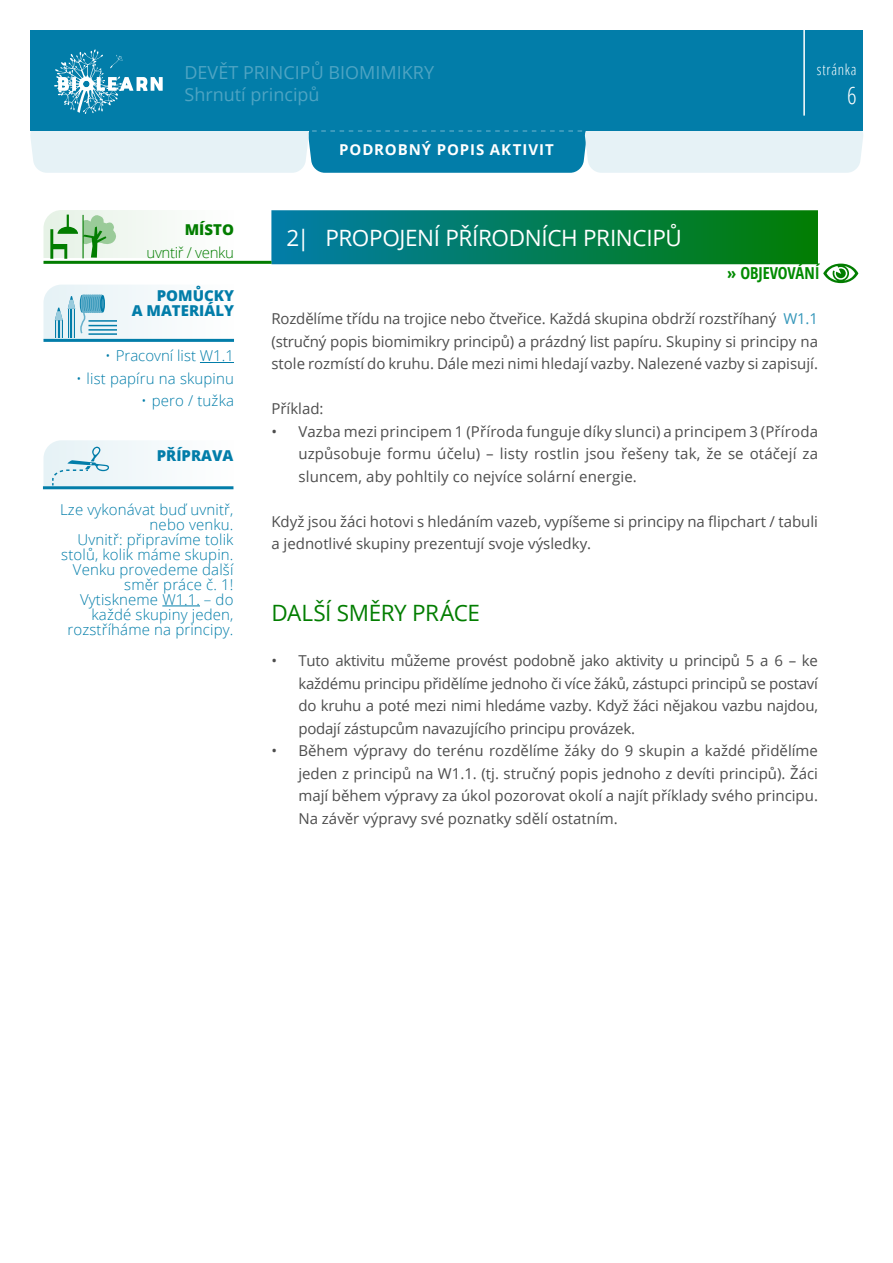
<style>
.page{position:relative;width:893px;height:1263px;background:#fff}
.page>*{position:absolute;margin:0;border:0;box-sizing:border-box;transform-origin:0 0}
.t1{font:300 condensed 24px "Open Sans";color:#fff}
.t2{font:22.5px "Open Sans";letter-spacing:-.015em;color:#fff}
.Extension_s__title{font:22.5px "Open Sans";letter-spacing:-.02em;color:#027d00}
.t3{font:18px "Open Sans";color:#4ea4c3}
.t4{font:700 condensed 16.5px "Open Sans";color:#008b00}
.body_text{font:15px/22.5px "Open Sans";color:#4d4d4d;text-align:justify}
.Tools_and_materials{font:300 15px/15px "Open Sans";letter-spacing:.01em;color:#027da9;text-align:right}
.t5{font:800 15px/15px "Open Sans";color:#027da9;text-align:right}
.t6{font:700 15px "Open Sans";letter-spacing:.065em;color:#fff}
.Tools_and_materials-2{font:300 15px "Open Sans";letter-spacing:-.025em;color:#027d00}
.t7{font:300 condensed 15px "Open Sans";letter-spacing:.05em;color:#fff}
.t8{font:800 15px "Open Sans";color:#027d00}
.s1{color:#3597ba}
</style>
<div class="page">
<div style="left:30px;top:30px;width:833px;height:100px;background:#027da9"></div>
<svg style="left:54px;top:49px;width:109px;height:65px"></svg>
<hr style="left:803px;top:30px;width:2px;height:86px;background:#fff">
<svg style="left:30px;top:130px;width:833px;height:43px;background:#99cadc"></svg>
<div style="left:271px;top:210px;width:547px;height:54px;background:linear-gradient(to right,#027da9,#027d01)"></div>
<svg style="left:44px;top:285px;width:190px;height:54px"></svg>
<hr style="left:88px;top:320px;width:29px;height:2px;background:#027da9">
<hr style="left:44px;top:339px;width:190px;height:3px;background:#027da9">
<hr style="left:200px;top:362px;width:34px;height:1px;background:#027da9">
<svg style="left:823px;top:264px;width:35px;height:19px"></svg>
<hr style="left:43px;top:486px;width:190px;height:3px;background:#027da9">
<hr style="left:162px;top:605px;width:38px;height:1px;background:#027da9">
<svg style="left:44px;top:440px;width:190px;height:50px"></svg>
<svg style="left:44px;top:210px;width:115px;height:49px"></svg>
<hr style="left:82px;top:215px;width:2px;height:43px;background:#027d00">
<hr style="left:44px;top:261px;width:228px;height:3px;background:#027d00">
<p class="t3" style="left:184px;top:60px;width:251px">DEVĚT PRINCIPŮ BIOMIMIKRY</p>
<p class="t3" style="left:184px;top:83px;width:137px">Shrnutí principů</p>
<p class="t8" style="left:185px;top:218px;width:51px">MÍSTO</p>
<p class="Tools_and_materials-2" style="left:147px;top:242px;width:89px">uvntiř / venku</p>
<p class="t6" style="left:339px;top:138px;width:216px">PODROBNÝ POPIS AKTIVIT</p>
<p class="t2" style="left:286px;top:223px;width:397px">2| PROPOJENÍ PŘÍRODNÍCH PRINCIPŮ</p>
<p class="t7" style="left:817px;top:59px;width:41px">stránka</p>
<p class="t1" style="left:847px;top:79px;width:11px">6</p>
<p class="t4" style="left:727px;top:261px;width:94px">» OBJEVOVÁNÍ</p>
<p class="t5" style="left:132px;top:288px;width:104px">POMŮCKY<br>A MATERIÁLY</p>
<p class="Tools_and_materials" style="left:105px;top:348px;width:130px">• Pracovní list W1.1</p>
<p class="Tools_and_materials" style="left:76px;top:370px;width:159px">• list papíru na skupinu</p>
<p class="Tools_and_materials" style="left:141px;top:393px;width:94px">• pero / tužka</p>
<p class="t5" style="left:157px;top:447px;width:78px">PŘÍPRAVA</p>
<p class="Tools_and_materials" style="left:60px;top:501px;width:175px">Lze vykonávat buď uvnitř, nebo venku.</p>
<p class="Tools_and_materials" style="left:61px;top:531px;width:174px">Uvnitř: připravíme tolik stolů, kolik máme skupin.<br>Venku provedeme další směr práce č. 1!</p>
<p class="Tools_and_materials" style="left:67px;top:591px;width:168px">Vytiskneme W1.1. – do každé skupiny jeden, rozstříháme na principy.</p>
<p class="body_text" style="left:271px;top:307px;width:548px">Rozdělíme třídu na trojice nebo čtveřice. Každá skupina obdrží rozstříhaný <span class="s1">W1.1 </span>(stručný popis biomimikry principů) a prázdný list papíru. Skupiny si principy na stole rozmístí do kruhu. Dále mezi nimi hledají vazby. Nalezené vazby si zapisují.</p>
<p class="body_text" style="left:271px;top:397px;width:54px">Příklad:</p>
<p class="body_text" style="left:298px;top:420px;width:521px;text-indent:-27px">• Vazba mezi principem 1 (Příroda funguje díky slunci) a principem 3 (Příroda uzpůsobuje formu účelu) – listy rostlin jsou řešeny tak, že se otáčejí za sluncem, aby pohltily co nejvíce solární energie.</p>
<p class="body_text" style="left:271px;top:510px;width:548px">Když jsou žáci hotovi s hledáním vazeb, vypíšeme si principy na flipchart / tabuli a jednotlivé skupiny prezentují svoje výsledky.</p>
<p class="Extension_s__title" style="left:271px;top:598px;width:210px">DALŠÍ SMĚRY PRÁCE</p>
<p class="body_text" style="left:298px;top:649px;width:521px;text-indent:-27px">• Tuto aktivitu můžeme provést podobně jako aktivity u principů 5 a 6 – ke každému principu přidělíme jednoho či více žáků, zástupci principů se postaví do kruhu a poté mezi nimi hledáme vazby. Když žáci nějakou vazbu najdou, podají zástupcům navazujícího principu provázek.</p>
<p class="body_text" style="left:298px;top:739px;width:521px;text-indent:-27px">• Během výpravy do terénu rozdělíme žáky do 9 skupin a každé přidělíme jeden z principů na W1.1. (tj. stručný popis jednoho z devíti principů). Žáci mají během výpravy za úkol pozorovat okolí a najít příklady svého principu.<br>Na závěr výpravy své poznatky sdělí ostatním.</p>
</div>
